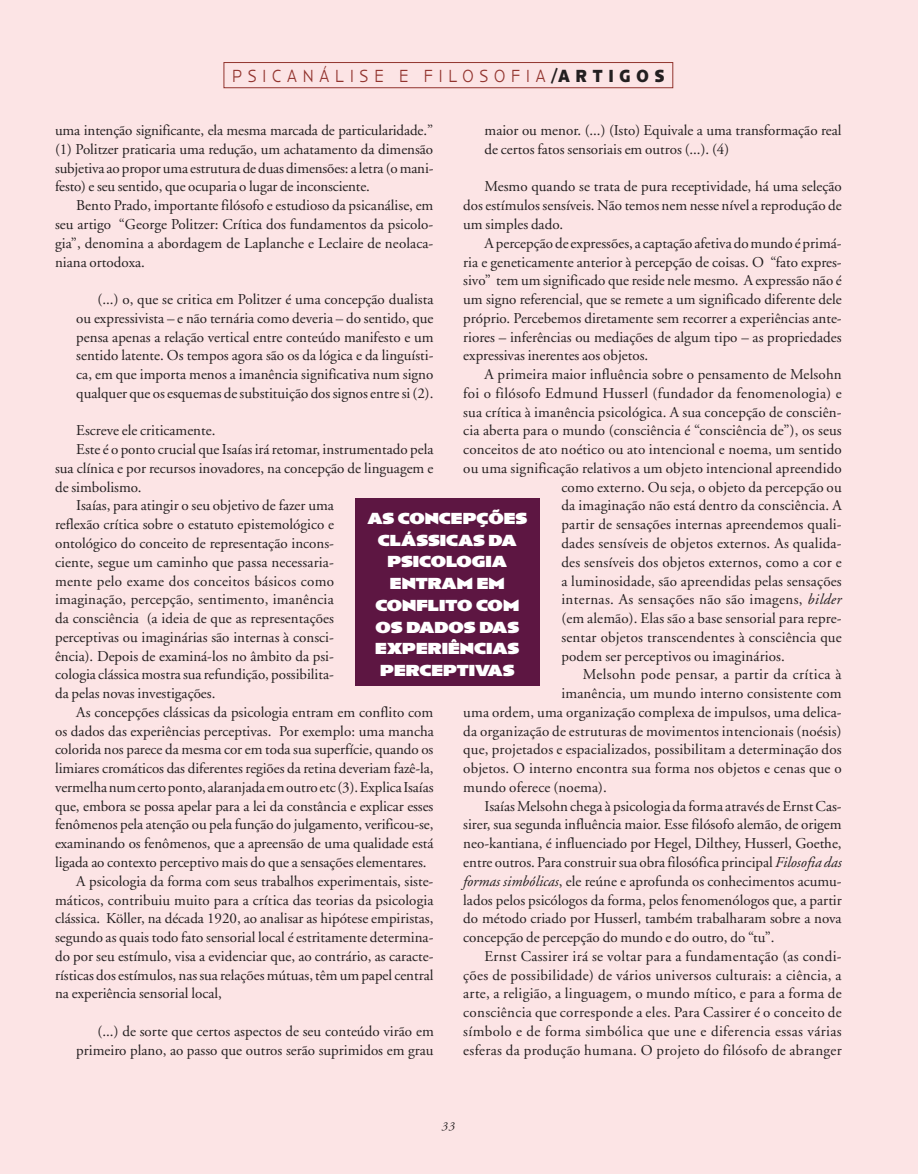
<style>
.page{position:relative;width:918px;height:1174px;background:#fff}
.page>*{position:absolute;margin:0;border:0;box-sizing:border-box;transform-origin:0 0}
.t1{font:300 18px "Anisette Petite";letter-spacing:.38em;color:#92342e;scale:.85 1}
.t2{font:900 16.5px/21.8px "Anisette Petite";color:#fff;text-align:center}
.t3{font:15px/18.8px "Adobe Garamond";color:#231f20;text-align:justify}
.t4{font:15px "Adobe Garamond";letter-spacing:.02em;color:#231f20}
.t5{font:15px "Adobe Garamond";letter-spacing:.025em;color:#231f20}
.t6{font:italic 12px "Adobe Garamond";color:#231f20}
.s1{font-weight:700;color:#231f20}
.s2{font-style:italic}
</style>
<div class="page">
<div style="left:0;top:0;width:918px;height:1173px;background:#fce4e5"></div>
<div style="left:224px;top:62px;width:449px;height:26px;border:1px solid #92342e"></div>
<div style="left:355px;top:498px;width:185px;height:188px;background:#5d1642"></div>
<p class="t1" style="left:232px;top:66px;width:510px">PSICANÁLISE E FILOSOFIA<span class="s1">/ARTIGOS</span></p>
<p class="t3" style="left:55px;top:121px;width:380px">uma intenção significante, ela mesma marcada de particularidade.” (1) Politzer praticaria uma redução, um achatamento da dimensão subjetiva ao propor uma estrutura de duas dimensões: a letra (o mani&shy;festo) e seu sentido, que ocuparia o lugar de inconsciente.</p>
<p class="t3" style="left:55px;top:196px;width:380px;text-indent:21px">Bento Prado, importante filósofo e estudioso da psicanálise, em seu artigo “George Politzer: Crítica dos fundamentos da psicolo&shy;gia”, denomina a abordagem de Laplanche e Leclaire de neolaca&shy;niana ortodoxa.</p>
<p class="t3" style="left:76px;top:290px;width:359px;text-indent:21px">(...) o, que se critica em Politzer é uma concepção dualista ou expressivista – e não ternária como deveria – do sentido, que pensa apenas a relação vertical entre conteúdo manifesto e um sentido latente. Os tempos agora são os da lógica e da linguísti&shy;ca, em que importa menos a imanência significativa num signo qualquer que os esquemas de substituição dos signos entre si (2).</p>
<p class="t3" style="left:76px;top:421px;width:141px">Escreve ele criticamente.</p>
<p class="t3" style="left:76px;top:440px;width:359px">Este é o ponto crucial que Isaías irá retomar, instrumentado pela</p>
<p class="t3" style="left:55px;top:459px;width:380px">sua clínica e por recursos inovadores, na concepção de linguagem e</p>
<p class="t3" style="left:55px;top:478px;width:88px">de simbolismo.</p>
<p class="t3" style="left:76px;top:496px;width:259px">Isaías, para atingir o seu objetivo de fazer uma</p>
<p class="t3" style="left:55px;top:515px;width:281px">reflexão crítica sobre o estatuto epistemológico e</p>
<p class="t3" style="left:55px;top:534px;width:281px">ontológico do conceito de representação incons-</p>
<p class="t3" style="left:55px;top:553px;width:280px">ciente, segue um caminho que passa necessaria-</p>
<p class="t3" style="left:55px;top:571px;width:280px">mente pelo exame dos conceitos básicos como</p>
<p class="t3" style="left:55px;top:590px;width:280px">imaginação, percepção, sentimento, imanência</p>
<p class="t3" style="left:55px;top:609px;width:280px">da consciência (a ideia de que as representações</p>
<p class="t3" style="left:55px;top:628px;width:280px">perceptivas ou imaginárias são internas à consci-</p>
<p class="t3" style="left:55px;top:646px;width:280px">ência). Depois de examiná-los no âmbito da psi-</p>
<p class="t3" style="left:55px;top:665px;width:280px">cologia clássica mostra sua refundição, possibilita-</p>
<p class="t3" style="left:55px;top:684px;width:162px">da pelas novas investigações.</p>
<p class="t3" style="left:76px;top:703px;width:358px">As concepções clássicas da psicologia entram em conflito com</p>
<p class="t3" style="left:55px;top:721px;width:380px">os dados das experiências perceptivas. Por exemplo: uma mancha</p>
<p class="t3" style="left:55px;top:740px;width:380px">colorida nos parece da mesma cor em toda sua superfície, quando os</p>
<p class="t3" style="left:55px;top:759px;width:380px">limiares cromáticos das diferentes regiões da retina deveriam fazê-la,</p>
<p class="t3" style="left:55px;top:778px;width:380px">vermelha num certo ponto, alaranjada em outro etc (3). Explica Isaías</p>
<p class="t3" style="left:55px;top:796px;width:380px">que, embora se possa apelar para a lei da constância e explicar esses</p>
<p class="t3" style="left:55px;top:815px;width:380px">fenômenos pela atenção ou pela função do julgamento, verificou-se,</p>
<p class="t3" style="left:55px;top:834px;width:380px">examinando os fenômenos, que a apreensão de uma qualidade está</p>
<p class="t3" style="left:55px;top:853px;width:373px">ligada ao contexto perceptivo mais do que a sensações elementares.</p>
<p class="t3" style="left:76px;top:871px;width:359px">A psicologia da forma com seus trabalhos experimentais, siste-</p>
<p class="t3" style="left:55px;top:890px;width:380px">máticos, contribuiu muito para a crítica das teorias da psicologia</p>
<p class="t3" style="left:55px;top:909px;width:380px">clássica. Köller, na década 1920, ao analisar as hipótese empiristas,</p>
<p class="t3" style="left:55px;top:928px;width:380px">segundo as quais todo fato sensorial local é estritamente determina-</p>
<p class="t3" style="left:55px;top:946px;width:380px">do por seu estímulo, visa a evidenciar que, ao contrário, as caracte-</p>
<p class="t3" style="left:55px;top:965px;width:380px">rísticas dos estímulos, nas sua relações mútuas, têm um papel central</p>
<p class="t3" style="left:55px;top:984px;width:168px">na experiência sensorial local,</p>
<p class="t3" style="left:76px;top:1021px;width:359px;text-align:right">(...) de sorte que certos aspectos de seu conteúdo virão em primeiro plano, ao passo que outros serão suprimidos em grau</p>
<p class="t3" style="left:485px;top:121px;width:359px">maior ou menor. (...) (Isto) Equivale a uma transformação real de certos fatos sensoriais em outros (...). (4)</p>
<p class="t3" style="left:463px;top:178px;width:380px;text-indent:21px">Mesmo quando se trata de pura receptividade, há uma seleção dos estímulos sensíveis. Não temos nem nesse nível a reprodução de um simples dado.</p>
<p class="t3" style="left:463px;top:234px;width:380px;text-indent:21px">A percepção de expressões, a captação afetiva do mundo é primá&shy;ria e geneticamente anterior à percepção de coisas. O “fato expres&shy;sivo” tem um significado que reside nele mesmo. A expressão não é um signo referencial, que se remete a um significado diferente dele próprio. Percebemos diretamente sem recorrer a experiências ante&shy;riores – inferências ou mediações de algum tipo – as propriedades expressivas inerentes aos objetos.</p>
<p class="t3" style="left:485px;top:365px;width:359px">A primeira maior influência sobre o pensamento de Melsohn</p>
<p class="t4" style="left:463px;top:385px;width:380px">foi o filósofo Edmund Husserl (fundador da fenomenologia) e</p>
<p class="t3" style="left:463px;top:403px;width:380px">sua crítica à imanência psicológica. A sua concepção de consciên-</p>
<p class="t3" style="left:463px;top:421px;width:380px">cia aberta para o mundo (consciência é “consciência de”), os seus</p>
<p class="t3" style="left:463px;top:440px;width:380px">conceitos de ato noético ou ato intencional e noema, um sentido</p>
<p class="t3" style="left:463px;top:459px;width:380px">ou uma significação relativos a um objeto intencional apreendido</p>
<p class="t3" style="left:561px;top:478px;width:282px">como externo. Ou seja, o objeto da percepção ou</p>
<p class="t3" style="left:561px;top:496px;width:282px">da imaginação não está dentro da consciência. A</p>
<p class="t3" style="left:561px;top:515px;width:282px">partir de sensações internas apreendemos quali-</p>
<p class="t3" style="left:561px;top:534px;width:282px">dades sensíveis de objetos externos. As qualida-</p>
<p class="t3" style="left:561px;top:553px;width:282px">des sensíveis dos objetos externos, como a cor e</p>
<p class="t3" style="left:561px;top:571px;width:282px">a luminosidade, são apreendidas pelas sensações</p>
<p class="t5" style="left:561px;top:591px;width:282px">internas. As sensações não são imagens, <span class="s2">bilder</span></p>
<p class="t3" style="left:561px;top:609px;width:282px">(em alemão). Elas são a base sensorial para repre-</p>
<p class="t3" style="left:561px;top:628px;width:282px">sentar objetos transcendentes à consciência que</p>
<p class="t3" style="left:561px;top:646px;width:225px">podem ser perceptivos ou imaginários.</p>
<p class="t5" style="left:583px;top:666px;width:260px">Melsohn pode pensar, a partir da crítica à</p>
<p class="t3" style="left:561px;top:684px;width:282px">imanência, um mundo interno consistente com</p>
<p class="t3" style="left:463px;top:703px;width:380px">uma ordem, uma organização complexa de impulsos, uma delica-</p>
<p class="t3" style="left:463px;top:721px;width:380px">da organização de estruturas de movimentos intencionais (noésis)</p>
<p class="t3" style="left:463px;top:740px;width:380px">que, projetados e espacializados, possibilitam a determinação dos</p>
<p class="t3" style="left:463px;top:759px;width:380px">objetos. O interno encontra sua forma nos objetos e cenas que o</p>
<p class="t3" style="left:463px;top:778px;width:145px">mundo oferece (noema).</p>
<p class="t3" style="left:485px;top:796px;width:359px">Isaías Melsohn chega à psicologia da forma através de Ernst Cas-</p>
<p class="t3" style="left:463px;top:815px;width:380px">sirer, sua segunda influência maior. Esse filósofo alemão, de origem</p>
<p class="t3" style="left:463px;top:834px;width:380px">neo-kantiana, é influenciado por Hegel, Dilthey, Husserl, Goethe,</p>
<p class="t3" style="left:463px;top:853px;width:380px">entre outros. Para construir sua obra filosófica principal <span class="s2">Filosofia das</span></p>
<p class="t3" style="left:463px;top:871px;width:380px"><span class="s2">formas simbólicas</span>, ele reúne e aprofunda os conhecimentos acumu-</p>
<p class="t3" style="left:463px;top:890px;width:380px">lados pelos psicólogos da forma, pelos fenomenólogos que, a partir</p>
<p class="t3" style="left:463px;top:909px;width:380px">do método criado por Husserl, também trabalharam sobre a nova</p>
<p class="t3" style="left:463px;top:928px;width:313px">concepção de percepção do mundo e do outro, do “tu”.</p>
<p class="t4" style="left:485px;top:947px;width:359px">Ernst Cassirer irá se voltar para a fundamentação (as condi-</p>
<p class="t4" style="left:463px;top:966px;width:380px">ções de possibilidade) de vários universos culturais: a ciência, a</p>
<p class="t4" style="left:463px;top:985px;width:380px">arte, a religião, a linguagem, o mundo mítico, e para a forma de</p>
<p class="t4" style="left:463px;top:1004px;width:380px">consciência que corresponde a eles. Para Cassirer é o conceito de</p>
<p class="t5" style="left:463px;top:1022px;width:380px">símbolo e de forma simbólica que une e diferencia essas várias</p>
<p class="t4" style="left:463px;top:1041px;width:380px">esferas da produção humana. O projeto do filósofo de abranger</p>
<p class="t2" style="left:367px;top:507px;width:161px">AS CONCEPÇÕES<br>CLÁSSICAS DA<br>PSICOLOGIA<br>ENTRAM EM<br>CONFLITO COM<br>OS DADOS DAS<br>EXPERIÊNCIAS<br>PERCEPTIVAS</p>
<p class="t6" style="left:442px;top:1119px;width:15px">33</p>
</div>
